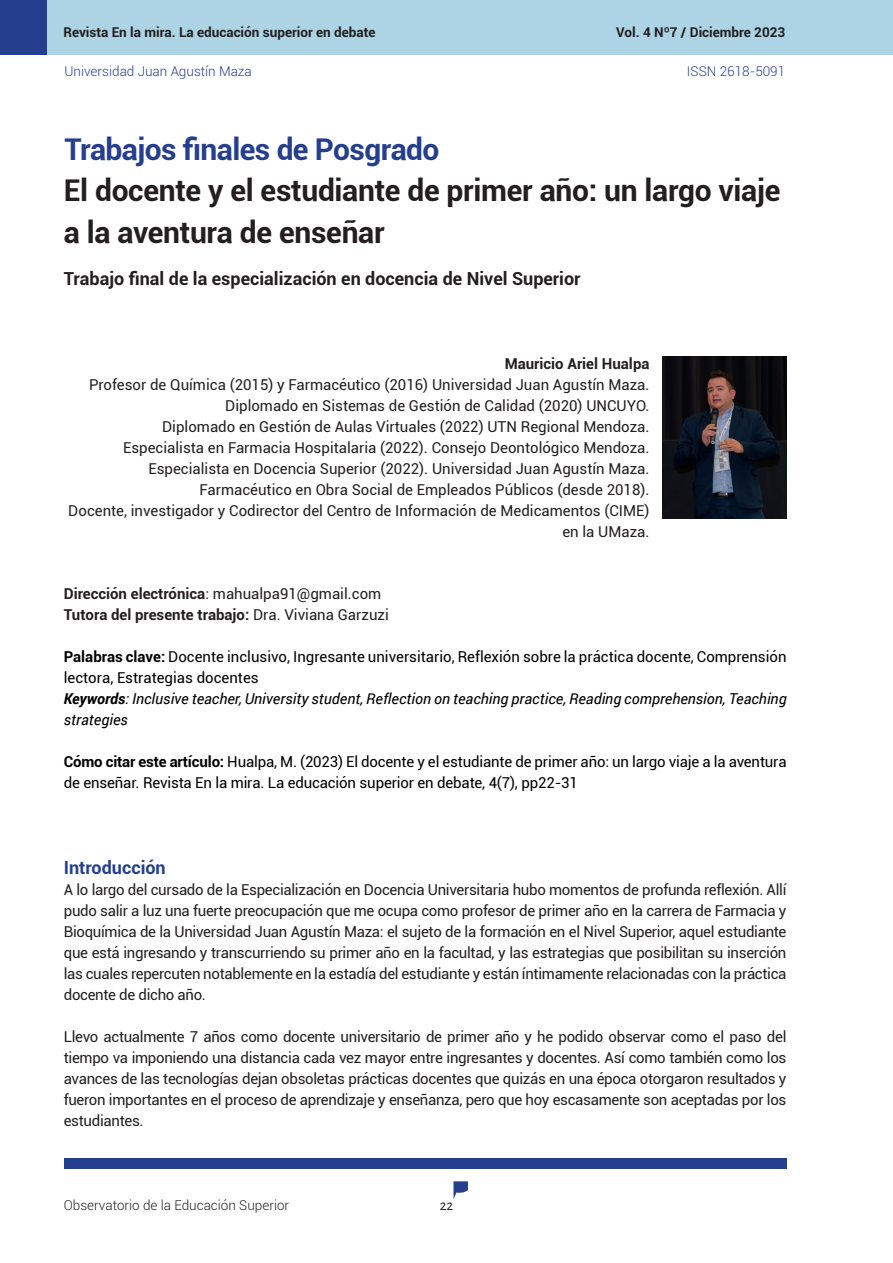
<style>
.page{position:relative;width:893px;height:1263px;background:#fff}
.page>*{position:absolute;margin:0;border:0;box-sizing:border-box;transform-origin:0 0}
.Título_in_art{font:700 30px/42px "Roboto";letter-spacing:-.01em;color:#231f20}
.Sector{font:700 30px "Roboto";letter-spacing:-.02em;color:#253f8e}
.Subtítulos{font:700 18px "Roboto";color:#231f20}
.Título_Txt{font:700 18px "Roboto";color:#253f8e}
.Txt_base{font:15px/21px "Roboto";letter-spacing:-.02em;color:#231f20;text-align:justify}
.CV_autor{font:15px/21px "Roboto";color:#231f20;text-align:right}
.Txt_base-2{font:15px/21px "Roboto";letter-spacing:-.01em;color:#000}
.Txt_base-3{font:italic 15px/21px "Roboto";color:#000}
.Txt_base-4{font:700 15px "Roboto";color:#231f20}
.Txt_base-5{font:15px "Roboto";color:#231f20}
.CV_autor-2{font:700 15px "Roboto";color:#231f20}
.t1{font:15px "Alegreya Sans";color:#231f20}
.t2{font:700 13.5px "Roboto";color:#231f20}
.t3{font:300 13.5px "Roboto";color:#253f8e}
.t4{font:300 13.5px "Roboto";color:#231f20}
.s1{font-weight:700}
.s2{font-weight:400}
</style>
<div class="page">
<svg style="left:453px;top:1181px;width:15px;height:18px"></svg>
<div style="left:47px;top:0;width:846px;height:54px;background:#acd4e5"></div>
<div style="left:0;top:0;width:47px;height:54px;background:#253f8e"></div>
<div style="left:64px;top:1158px;width:723px;height:10px;background:#253f8e"></div>
<img style="left:662px;top:356px;width:125px;height:162px">
<p class="t2" style="left:63px;top:23px;width:314px">Revista En la mira. La educación superior en debate</p>
<p class="t3" style="left:64px;top:61px;width:189px">Universidad Juan Agustín Maza</p>
<p class="t3" style="left:687px;top:61px;width:100px">ISSN 2618-5091</p>
<p class="t2" style="left:616px;top:23px;width:171px">Vol. 4 Nº7 / Diciembre 2023</p>
<p class="Sector" style="left:64px;top:128px;width:376px">Trabajos finales de Posgrado</p>
<p class="Título_in_art" style="left:64px;top:168px;width:718px">El docente y el estudiante de primer año: un largo viaje a la aventura de enseñar</p>
<p class="Subtítulos" style="left:64px;top:266px;width:518px">Trabajo final de la especialización en docencia de Nivel Superior</p>
<p class="CV_autor-2" style="left:505px;top:353px;width:146px">Mauricio Ariel Hualpa</p>
<p class="CV_autor" style="left:89px;top:374px;width:562px">Profesor de Química (2015) y Farmacéutico (2016) Universidad Juan Agustín Maza.</p>
<p class="CV_autor" style="left:225px;top:395px;width:426px">Diplomado en Sistemas de Gestión de Calidad (2020) UNCUYO.</p>
<p class="CV_autor" style="left:162px;top:416px;width:489px">Diplomado en Gestión de Aulas Virtuales (2022) UTN Regional Mendoza.</p>
<p class="CV_autor" style="left:123px;top:437px;width:528px">Especialista en Farmacia Hospitalaria (2022). Consejo Deontológico Mendoza.</p>
<p class="CV_autor" style="left:148px;top:458px;width:503px">Especialista en Docencia Superior (2022). Universidad Juan Agustín Maza.</p>
<p class="CV_autor" style="left:200px;top:479px;width:451px">Farmacéutico en Obra Social de Empleados Públicos (desde 2018).</p>
<p class="CV_autor" style="left:68px;top:500px;width:583px">Docente, investigador y Codirector del Centro de Información de Medicamentos (CIME) en la UMaza.</p>
<p class="Txt_base-5" style="left:64px;top:583px;width:319px"><span class="s1">Dirección electrónica</span>: mahualpa91@gmail.com</p>
<p class="Txt_base-4" style="left:64px;top:604px;width:327px">Tutora del presente trabajo: <span class="s2">Dra. Viviana Garzuzi</span></p>
<p class="Txt_base-2" style="left:64px;top:645px;width:724px"><span class="s1">Palabras clave:</span> Docente inclusivo, Ingresante universitario, Reflexión sobre la práctica docente, Comprensión lectora, Estrategias docentes</p>
<p class="Txt_base-3" style="left:64px;top:687px;width:724px"><span class="s1">Keywords</span>: Inclusive teacher, University student, Reflection on teaching practice, Reading comprehension, Teaching strategies</p>
<p class="Txt_base-2" style="left:64px;top:750px;width:724px"><span class="s1">Cómo citar este artículo:</span> Hualpa, M. (2023) El docente y el estudiante de primer año: un largo viaje a la aventura de enseñar. Revista En la mira. La educación superior en debate, 4(7), pp22-31</p>
<p class="Título_Txt" style="left:64px;top:855px;width:104px">Introducción</p>
<p class="Txt_base" style="left:64px;top:878px;width:724px">A lo largo del cursado de la Especialización en Docencia Universitaria hubo momentos de profunda reflexión. Allí pudo salir a luz una fuerte preocupación que me ocupa como profesor de primer año en la carrera de Farmacia y Bioquímica de la Universidad Juan Agustín Maza: el sujeto de la formación en el Nivel Superior, aquel estudiante que está ingresando y transcurriendo su primer año en la facultad, y las estrategias que posibilitan su inserción las cuales repercuten notablemente en la estadía del estudiante y están íntimamente relacionadas con la práctica docente de dicho año.</p>
<p class="Txt_base" style="left:64px;top:1025px;width:724px">Llevo actualmente 7 años como docente universitario de primer año y he podido observar como el paso del tiempo va imponiendo una distancia cada vez mayor entre ingresantes y docentes. Así como también como los avances de las tecnologías dejan obsoletas prácticas docentes que quizás en una época otorgaron resultados y fueron importantes en el proceso de aprendizaje y enseñanza, pero que hoy escasamente son aceptadas por los estudiantes.</p>
<p class="t4" style="left:64px;top:1196px;width:227px">Observatorio de la Educación Superior</p>
<p class="t1" style="left:440px;top:1195px;width:15px">22</p>
</div>
